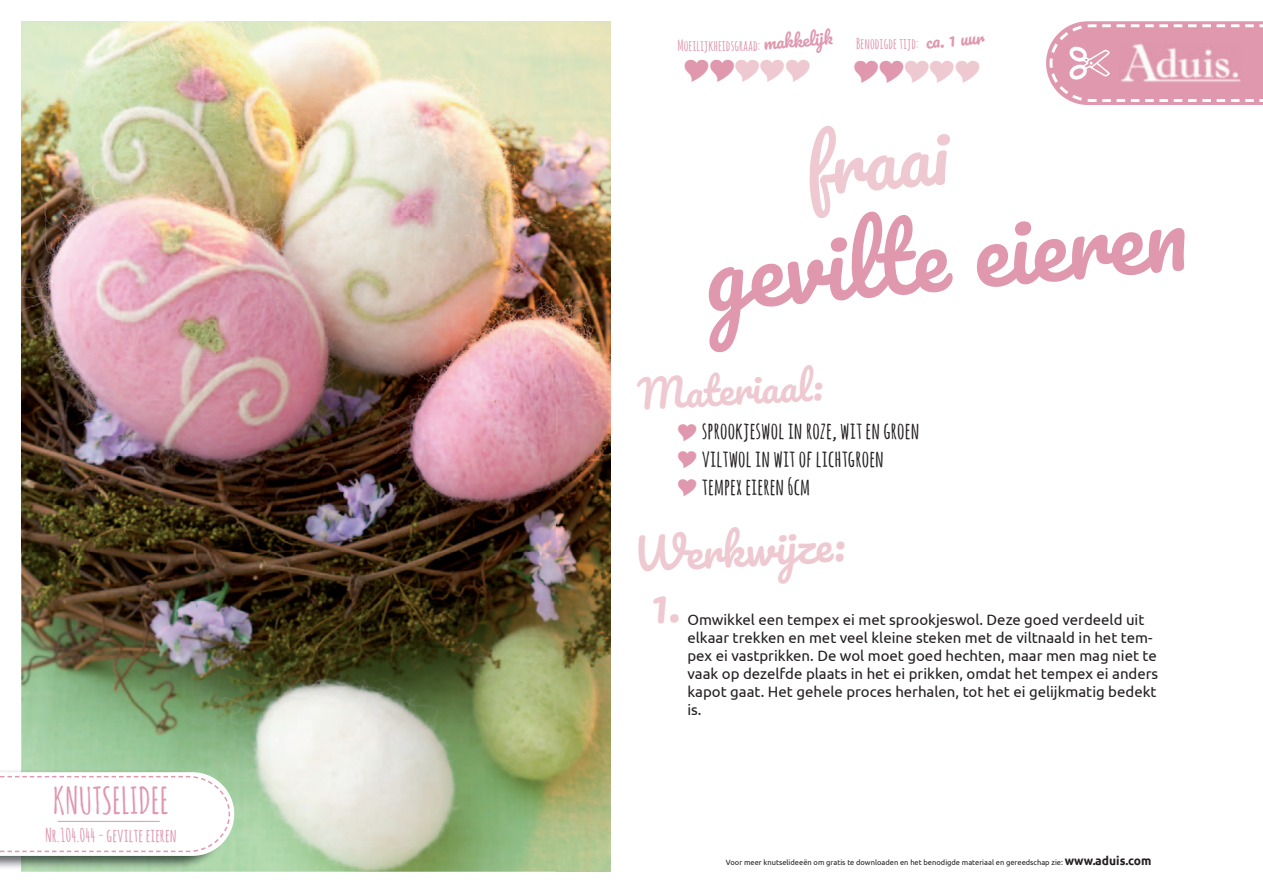
<style>
.page{position:relative;width:1263px;height:893px;background:#fff}
.page>*{position:absolute;margin:0;border:0;box-sizing:border-box;transform-origin:0 0}
.t1{font:90.9px "Pacifico";color:#df98ae}
.t2{font:72.75px "Pacifico";color:#eec9d2}
.t3{font:43.05px "Pacifico";color:#eec9d2}
.t4{font:38.85px "Pacifico";color:#eec9d2}
.t5{font:700 36.45px "Amatic SC";color:#df98ae}
.t6{font:700 23.25px/27.9px "Amatic SC";color:#231f20}
.t7{font:700 18.45px "Amatic SC";color:#df98ae}
.t8{font:17.25px "Pacifico";color:#df98ae}
.t9{font:15px/18px "Ubuntu";color:#231f20}
.t10{font:700 15px "Amatic SC";color:#df98ae}
.t11{font:7.5px "Ubuntu";color:#231f20}
.s1{font-weight:700;font-size:12px}
</style>
<div class="page">
<img style="left:21px;top:21px;width:589px;height:851px">
<img style="left:0;top:769px;width:229px;height:101px">
<svg style="left:0;top:772px;width:234px;height:84px"></svg>
<hr style="left:58px;top:821px;width:102px;height:1px;background:#df98ae">
<svg style="left:1046px;top:21px;width:217px;height:84px;background:#e4a9bb"></svg>
<h3 class="t5" style="left:53px;top:774px;width:117px">KNUTSELIDEE</h3>
<p class="t7" style="left:45px;top:822px;width:133px">Nr.104.044 - gevilte eieren</p>
<p class="t8" style="left:763px;top:34px;width:71px;rotate:-5deg">makkelijk</p>
<p class="t8" style="left:925px;top:33px;width:60px;rotate:-5deg">ca. 1 uur</p>
<p class="t10" style="left:677px;top:34px;width:84px">Moeilijkheidsgraad:</p>
<p class="t10" style="left:856px;top:33px;width:64px">Benodigde tijd:</p>
<h2 class="t2" style="left:801px;top:129px;width:147px;rotate:-5deg">fraai</h2>
<h1 class="t1" style="left:700px;top:228px;width:486px;rotate:-5deg">gevilte eieren</h1>
<h3 class="t4" style="left:636px;top:374px;width:187px;rotate:-3deg">Materiaal:</h3>
<h3 class="t6" style="left:702px;top:416px;width:219px">sprookjeswol in roze, wit en groen viltwol in wit of lichtgroen tempex eieren 6cm</h3>
<h3 class="t3" style="left:632px;top:532px;width:213px;rotate:-3deg">Werkwijze:</h3>
<p class="t9" style="left:687px;top:611px;width:472px">Omwikkel een tempex ei met sprookjeswol. Deze goed verdeeld uit elkaar trekken en met veel kleine steken met de viltnaald in het tem&shy;pex ei vastprikken. De wol moet goed hechten, maar men mag niet te vaak op dezelfde plaats in het ei prikken, omdat het tempex ei anders kapot gaat. Het gehele proces herhalen, tot het ei gelijkmatig bedekt is.</p>
<p class="t11" style="left:726px;top:858px;width:427px">Voor meer knutselideeën om gratis te downloaden en het benodigde materiaal en gereedschap zie: <span class="s1">www.aduis.com</span></p>
</div>
